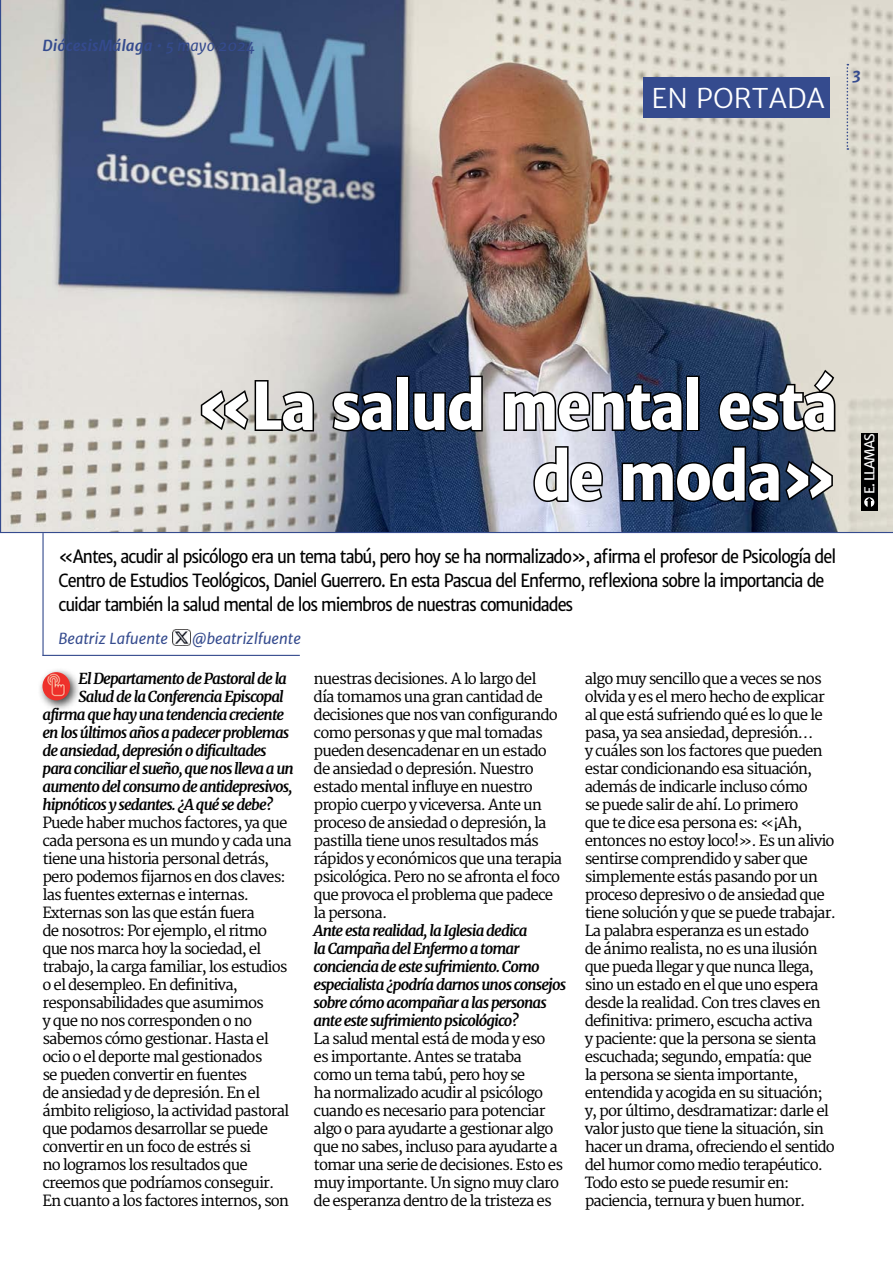
<style>
.page{position:relative;width:893px;height:1263px;background:#fff}
.page>*{position:absolute;margin:0;border:0;box-sizing:border-box;transform-origin:0 0}
.t1{font:800 64.5px/70.5px "Merriweather Sans";letter-spacing:-.04em;color:#fff;text-align:right;scale:.9 1}
.t2{font:27px "Merriweather Sans";color:#fff}
.t3{font:18px/24px "Merriweather Sans";letter-spacing:-.06em;color:#000;scale:.9 1}
.t4{font:italic 700 16.5px "Merriweather Sans";color:#354b8e}
.t5{font:15px/18px "Merriweather";letter-spacing:-.06em;color:#000}
.t6{font:italic 700 15px/18px "Merriweather";letter-spacing:-.06em;color:#000}
.t7{font:italic 15px "Merriweather Sans";color:#354b8e}
.t8{font:italic 700 15px "Merriweather Sans";color:#354b8e}
.t9{font:13.5px "Merriweather Sans";letter-spacing:-.08em;color:#fff}
.s1{font-weight:400}
</style>
<div class="page">
<img style="left:172px;top:629px;width:18px;height:17px">
<img style="left:0;top:0;width:893px;height:533px">
<svg style="left:846px;top:64px;width:2px;height:86px"></svg>
<hr style="left:42px;top:533px;width:2px;height:123px;background:#354b8e">
<hr style="left:42px;top:655px;width:258px;height:1px;background:#354b8e">
<div style="left:643px;top:77px;width:186px;height:41px;background:#354b8e"></div>
<svg style="left:198px;top:378px;width:118px;height:55px"></svg>
<svg style="left:330px;top:390px;width:64px;height:43px"></svg>
<div style="left:396px;top:376px;width:14px;height:55px;border:3px solid #000"></div>
<svg style="left:411px;top:374px;width:73px;height:59px"></svg>
<svg style="left:502px;top:382px;width:182px;height:51px"></svg>
<div style="left:686px;top:376px;width:14px;height:55px;border:3px solid #000"></div>
<svg style="left:717px;top:367px;width:120px;height:66px"></svg>
<svg style="left:532px;top:445px;width:72px;height:58px"></svg>
<svg style="left:620px;top:445px;width:215px;height:58px"></svg>
<div style="left:38px;top:667px;width:43px;height:44px;background:#000;opacity:.75"></div>
<img style="left:42px;top:672px;width:28px;height:28px;border-radius:14px">
<div style="left:861px;top:434px;width:16px;height:77px;background:#000"></div>
<svg style="left:864px;top:497px;width:10px;height:10px"></svg>
<p class="t8" style="left:43px;top:37px;width:214px">DiócesisMálaga <span class="s1">• 5 mayo 2024</span></p>
<h2 class="t2" style="left:652px;top:82px;width:174px">EN PORTADA</h2>
<p class="t4" style="left:852px;top:64px;width:11px">3</p>
<h1 class="t1" style="left:196px;top:372px;width:714px">«La salud mental está de moda»</h1>
<p class="t3" style="left:58px;top:545px;width:866px">«Antes, acudir al psicólogo era un tema tabú, pero hoy se ha normalizado», afirma el profesor de Psicología del<br>Centro de Estudios Teológicos, Daniel Guerrero. En esta Pascua del Enfermo, reflexiona sobre la importancia de cuidar también la salud mental de los miembros de nuestras comunidades</p>
<p class="t7" style="left:58px;top:629px;width:111px">Beatriz Lafuente</p>
<p class="t7" style="left:192px;top:629px;width:110px">@beatrizlfuente</p>
<p class="t6" style="left:79px;top:670px;width:210px">El Departamento de Pastoral de la</p>
<p class="t6" style="left:79px;top:688px;width:207px">Salud de la Conferencia Episcopal</p>
<p class="t6" style="left:43px;top:706px;width:243px">afirma que hay una tendencia creciente</p>
<p class="t6" style="left:43px;top:724px;width:248px">en los últimos años a padecer problemas</p>
<p class="t6" style="left:43px;top:742px;width:226px">de ansiedad, depresión o dificultades</p>
<p class="t6" style="left:43px;top:760px;width:253px">para conciliar el sueño, que nos lleva a un</p>
<p class="t6" style="left:43px;top:778px;width:251px">aumento del consumo de antidepresivos,</p>
<p class="t6" style="left:43px;top:796px;width:232px">hipnóticos y sedantes. ¿A qué se debe?</p>
<p class="t5" style="left:43px;top:814px;width:251px">Puede haber muchos factores, ya que cada persona es un mundo y cada una tiene una historia personal detrás, pero podemos fijarnos en dos claves: las fuentes externas e internas.<br>Externas son las que están fuera<br>de nosotros: Por ejemplo, el ritmo que nos marca hoy la sociedad, el trabajo, la carga familiar, los estudios o el desempleo. En definitiva, responsabilidades que asumimos<br>y que no nos corresponden o no sabemos cómo gestionar. Hasta el ocio o el deporte mal gestionados<br>se pueden convertir en fuentes<br>de ansiedad y de depresión. En el ámbito religioso, la actividad pastoral que podamos desarrollar se puede convertir en un foco de estrés si<br>no logramos los resultados que creemos que podríamos conseguir.<br>En cuanto a los factores internos, son</p>
<p class="t5" style="left:314px;top:670px;width:250px">nuestras decisiones. A lo largo del<br>día tomamos una gran cantidad de decisiones que nos van configurando como personas y que mal tomadas pueden desencadenar en un estado de ansiedad o depresión. Nuestro estado mental influye en nuestro propio cuerpo y viceversa. Ante un proceso de ansiedad o depresión, la pastilla tiene unos resultados más rápidos y económicos que una terapia psicológica. Pero no se afronta el foco que provoca el problema que padece la persona.</p>
<p class="t6" style="left:314px;top:922px;width:254px">Ante esta realidad, la Iglesia dedica<br>la Campaña del Enfermo a tomar conciencia de este sufrimiento. Como especialista ¿podría darnos unos consejos sobre cómo acompañar a las personas ante este sufrimiento psicológico?</p>
<p class="t5" style="left:314px;top:1030px;width:251px">La salud mental está de moda y eso es importante. Antes se trataba como un tema tabú, pero hoy se<br>ha normalizado acudir al psicólogo cuando es necesario para potenciar algo o para ayudarte a gestionar algo que no sabes, incluso para ayudarte a tomar una serie de decisiones. Esto es muy importante. Un signo muy claro de esperanza dentro de la tristeza es</p>
<p class="t5" style="left:585px;top:670px;width:253px">algo muy sencillo que a veces se nos olvida y es el mero hecho de explicar al que está sufriendo qué es lo que le pasa, ya sea ansiedad, depresión…<br>y cuáles son los factores que pueden estar condicionando esa situación, además de indicarle incluso cómo<br>se puede salir de ahí. Lo primero<br>que te dice esa persona es: «¡Ah, entonces no estoy loco!». Es un alivio sentirse comprendido y saber que simplemente estás pasando por un proceso depresivo o de ansiedad que tiene solución y que se puede trabajar.<br>La palabra esperanza es un estado<br>de ánimo realista, no es una ilusión que pueda llegar y que nunca llega, sino un estado en el que uno espera desde la realidad. Con tres claves en definitiva: primero, escucha activa<br>y paciente: que la persona se sienta escuchada; segundo, empatía: que<br>la persona se sienta importante, entendida y acogida en su situación; y, por último, desdramatizar: darle el valor justo que tiene la situación, sin hacer un drama, ofreciendo el sentido del humor como medio terapéutico.<br>Todo esto se puede resumir en: paciencia, ternura y buen humor.</p>
<p class="t9" style="left:861px;top:494px;width:62px;rotate:-90deg">E. LLAMAS</p>
</div>
